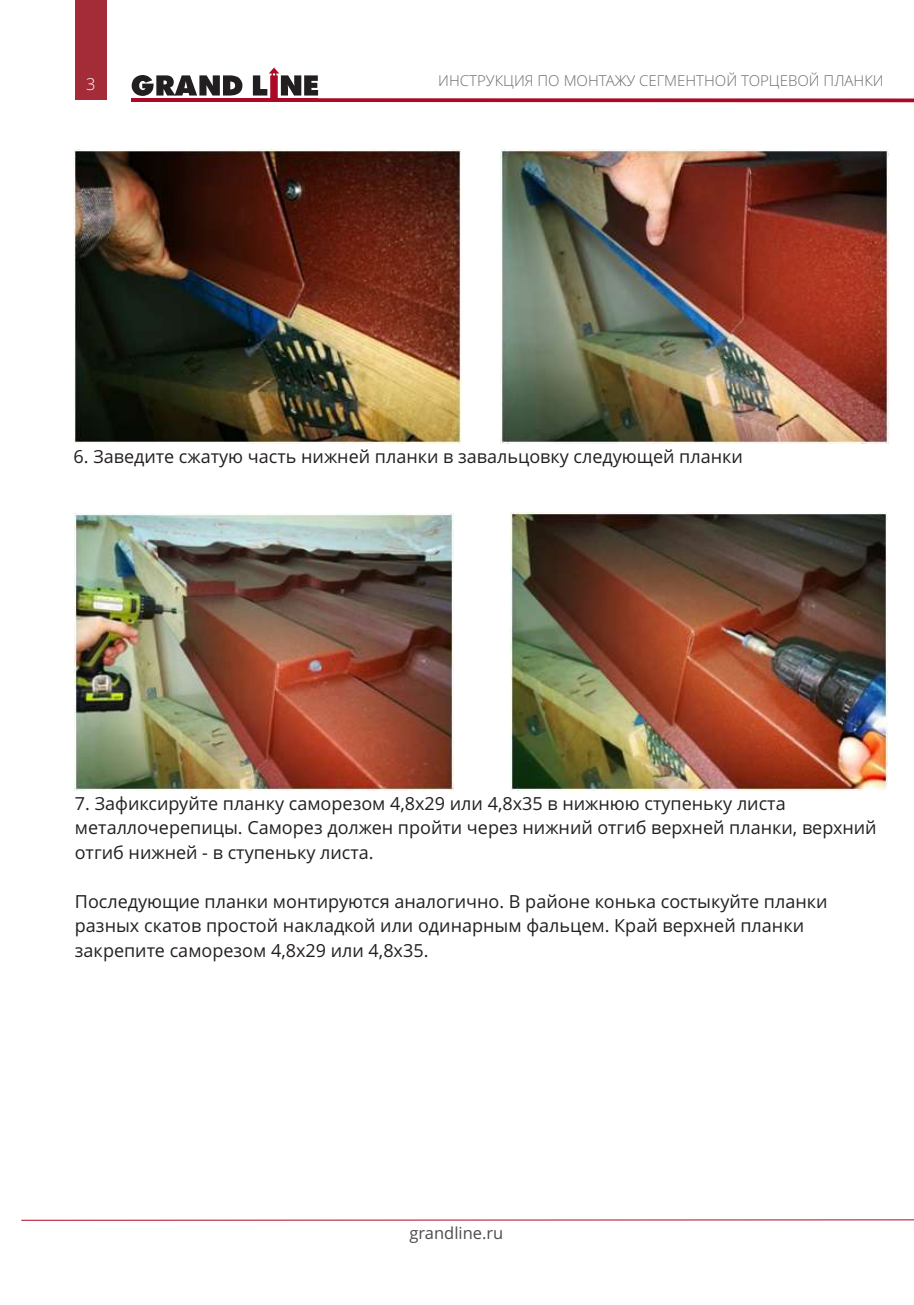
<style>
.page{position:relative;width:914px;height:1305px;background:#fff}
.page>*{position:absolute;margin:0;border:0;box-sizing:border-box;transform-origin:0 0}
.t1{font:18px/24.5px "Open Sans";color:#231f20}
.t2{font:16.5px "Open Sans";color:#4b4c4d}
.t3{font:300 16.5px "Open Sans";color:#fff}
.t4{font:300 15px "Open Sans";color:#6c6d70}
</style>
<div class="page">
<div style="left:75px;top:0;width:31px;height:99px;background:#a42c39"></div>
<hr style="left:21px;top:1219px;width:893px;height:2px;background:#ac0926">
<svg style="left:132px;top:98px;width:782px;height:4px;background:#b31f39"></svg>
<hr style="left:132px;top:99px;width:186px;height:3px;background:#ac0926">
<svg style="left:253px;top:68px;width:65px;height:31px"></svg>
<svg style="left:132px;top:75px;width:110px;height:21px"></svg>
<img style="left:501px;top:150px;width:387px;height:293px">
<img style="left:74px;top:150px;width:388px;height:293px">
<img style="left:511px;top:513px;width:376px;height:278px">
<img style="left:75px;top:514px;width:378px;height:277px">
<p class="t3" style="left:86px;top:78px;width:11px">3</p>
<p class="t4" style="left:438px;top:75px;width:447px">ИНСТРУКЦИЯ ПО МОНТАЖУ СЕГМЕНТНОЙ ТОРЦЕВОЙ ПЛАНКИ</p>
<p class="t1" style="left:74px;top:446px;width:670px">6. Заведите сжатую часть нижней планки в завальцовку следующей планки</p>
<p class="t1" style="left:75px;top:793px;width:803px">7. Зафиксируйте планку саморезом 4,8х29 или 4,8х35 в нижнюю ступеньку листа металлочерепицы. Саморез должен пройти через нижний отгиб верхней планки, верхний отгиб нижней - в ступеньку листа.</p>
<p class="t1" style="left:75px;top:891px;width:754px">Последующие планки монтируются аналогично. В районе конька состыкуйте планки разных скатов простой накладкой или одинарным фальцем. Край верхней планки закрепите саморезом 4,8х29 или 4,8х35.</p>
<p class="t2" style="left:409px;top:1227px;width:95px">grandline.ru</p>
</div>
